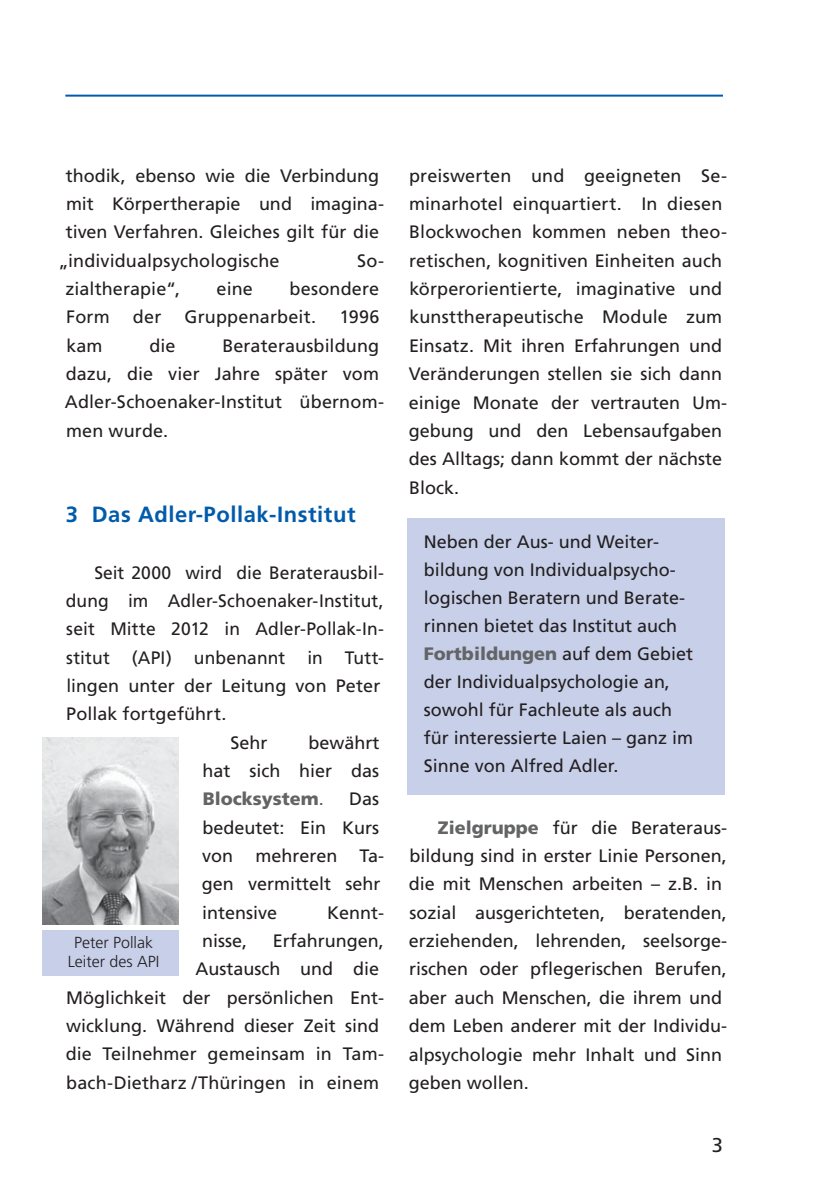
<style>
.page{position:relative;width:834px;height:1184px;background:#fff}
.page>*{position:absolute;margin:0;border:0;box-sizing:border-box;transform-origin:0 0}
.t1{font:700 22px "Frutiger";letter-spacing:.025em;color:#005bab}
.t2{font:20px "Frutiger";color:#231f20}
.t3{font:18px/28.4px "Frutiger";color:#231f20}
.t4{font:300 16px/19.2px "Frutiger";color:#231f20;text-align:center}
.s1{font-weight:900;color:#636466}
.s2{color:#58595b}
</style>
<div class="page">
<hr style="left:65px;top:95px;width:658px;height:2px;background:#005bab">
<img style="left:43px;top:737px;width:136px;height:187px">
<div style="left:43px;top:930px;width:136px;height:45px;background:#c7cfe9"></div>
<div style="left:407px;top:518px;width:317px;height:277px;background:#c7cfe9"></div>
<p class="t3" style="left:66px;top:163px;width:315px">thodik, ebenso wie die Verbindung</p>
<p class="t3" style="left:66px;top:191px;width:319px">mit Körpertherapie und imagina-</p>
<p class="t3" style="left:66px;top:219px;width:315px">tiven Verfahren. Gleiches gilt für die</p>
<p class="t3" style="left:58px;top:248px;width:223px">„individualpsychologische</p>
<p class="t3" style="left:357px;top:248px;width:29px">So-</p>
<p class="t3" style="left:66px;top:276px;width:116px">zialtherapie“,</p>
<p class="t3" style="left:217px;top:276px;width:38px">eine</p>
<p class="t3" style="left:289px;top:276px;width:91px">besondere</p>
<p class="t3" style="left:66px;top:304px;width:45px">Form</p>
<p class="t3" style="left:133px;top:304px;width:30px">der</p>
<p class="t3" style="left:185px;top:304px;width:133px">Gruppenarbeit.</p>
<p class="t3" style="left:339px;top:304px;width:42px">1996</p>
<p class="t3" style="left:66px;top:333px;width:38px">kam</p>
<p class="t3" style="left:149px;top:333px;width:28px">die</p>
<p class="t3" style="left:65px;top:333px;width:321px;text-indent:157px">Beraterausbildung dazu, die vier Jahre später vom<br>Adler-Schoenaker-Institut übernom&shy;men wurde.</p>
<p class="t1" style="left:66px;top:505px;width:291px">3 Das Adler-Pollak-Institut</p>
<p class="t3" style="left:94px;top:559px;width:291px">Seit 2000 wird die Beraterausbil-</p>
<p class="t3" style="left:66px;top:588px;width:319px">dung im Adler-Schoenaker-Institut,</p>
<p class="t3" style="left:66px;top:616px;width:319px">seit Mitte 2012 in Adler-Pollak-In-</p>
<p class="t3" style="left:66px;top:645px;width:319px">stitut (API) unbenannt in Tutt-</p>
<p class="t3" style="left:66px;top:673px;width:316px">lingen unter der Leitung von Peter</p>
<p class="t3" style="left:66px;top:701px;width:162px">Pollak fortgeführt.</p>
<p class="t3" style="left:231px;top:730px;width:39px">Sehr</p>
<p class="t3" style="left:202px;top:730px;width:179px;text-align:justify;text-indent:106px">bewährt hat sich hier das <span class="s1">Blocksystem</span><span class="s2">.</span></p>
<p class="t3" style="left:202px;top:786px;width:184px;text-indent:147px">Das bedeutet: Ein Kurs von mehreren Ta&shy;gen vermittelt sehr intensive</p>
<p class="t3" style="left:327px;top:900px;width:59px">Kennt-</p>
<p class="t3" style="left:66px;top:928px;width:320px;text-align:right">Erfahrungen,<br>Austausch und die<br>Möglichkeit der persönlichen Ent&shy;wicklung. Während dieser Zeit sind die Teilnehmer gemeinsam in Tam&shy;bach-Dietharz /Thüringen in einem</p>
<p class="t3" style="left:202px;top:928px;width:47px">nisse,</p>
<p class="t4" style="left:68px;top:934px;width:93px">Peter Pollak<br>Leiter des API</p>
<p class="t3" style="left:409px;top:163px;width:320px">preiswerten und geeigneten Se&shy;minarhotel einquartiert. In diesen<br>Blockwochen kommen neben theo&shy;retischen, kognitiven Einheiten auch körperorientierte, imaginative und kunsttherapeutische Module zum<br>Einsatz. Mit ihren Erfahrungen und<br>Veränderungen stellen sie sich dann einige Monate der vertrauten Um&shy;gebung und den Lebensaufgaben des Alltags; dann kommt der nächste<br>Block.</p>
<p class="t3" style="left:424px;top:530px;width:271px">Neben der Aus- und Weiter&shy;bildung von Individualpsycho&shy;logischen Beratern und Berate&shy;rinnen bietet das Institut auch<br><span class="s1">Fortbildungen</span> auf dem Gebiet der Individualpsychologie an, sowohl für Fachleute als auch für interessierte Laien – ganz im<br>Sinne von Alfred Adler.</p>
<p class="t3" style="left:409px;top:815px;width:320px;text-indent:29px"><span class="s1">Zielgruppe</span> für die Berateraus&shy;bildung sind in erster Linie Personen, die mit Menschen arbeiten – z.B. in sozial ausgerichteten, beratenden, erziehenden, lehrenden, seelsorge&shy;rischen oder pflegerischen Berufen, aber auch Menschen, die ihrem und dem Leben anderer mit der Individu&shy;alpsychologie mehr Inhalt und Sinn geben wollen.</p>
<p class="t2" style="left:712px;top:1137px;width:13px">3</p>
</div>
